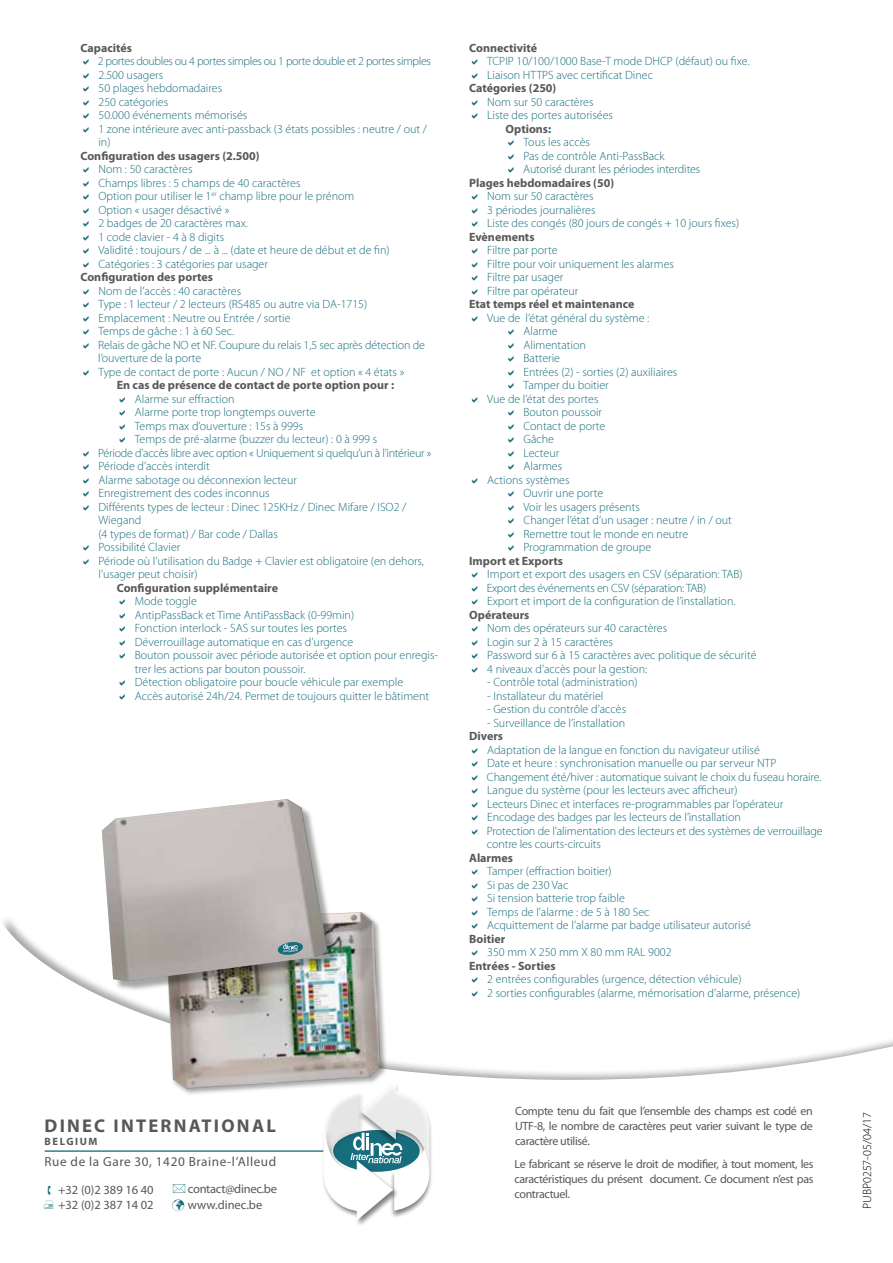
<style>
.page{position:relative;width:893px;height:1263px;background:#fff}
.page>*{position:absolute;margin:0;border:0;box-sizing:border-box;transform-origin:0 0}
.t1{font:700 18.6px "Myriad Pro";letter-spacing:.12em;color:#58585a}
.t2{font:13.2px "Myriad Pro";letter-spacing:.04em;color:#58585a}
.t3{font:12.45px/15.6px "Myriad Pro";color:#58585a}
.t4{font:12.45px "Myriad Pro";letter-spacing:-.02em;color:#58585a}
.t5{font:300 12px/13.5px "Myriad Pro";color:#186d7d}
.t6{font:700 12px "Myriad Pro";color:#58585a}
.t7{font:12px/15px "Myriad Pro";letter-spacing:-.03em;color:#58585a;text-align:justify}
.t8{font:300 12px "Myriad Pro";letter-spacing:-.02em;color:#186d7d}
.t9{font:300 12px "Myriad Pro";color:#000}
.t10{font:700 10.65px "Myriad Pro";letter-spacing:.15em;color:#58585a}
.s1{color:#186d7d}
</style>
<div class="page">
<svg style="left:3px;top:921px;width:890px;height:231px"></svg>
<div style="left:356px;top:1082px;width:77px;height:136px;background:#000;opacity:.5"></div>
<div style="left:322px;top:1090px;width:78px;height:137px;background:#fff"></div>
<svg style="left:323px;top:1082px;width:107px;height:140px"></svg>
<hr style="left:45px;top:1150px;width:278px;height:2px;background:#186d7d">
<div style="left:163px;top:910px;width:224px;height:186px;background:#000;opacity:.35"></div>
<img style="left:165px;top:912px;width:216px;height:177px">
<div style="left:103px;top:800px;width:235px;height:191px;background:#000;opacity:.35"></div>
<img style="left:102px;top:799px;width:226px;height:182px">
<svg style="left:277px;top:941px;width:26px;height:15px"></svg>
<svg style="left:472px;top:923px;width:5px;height:6px"></svg>
<svg style="left:472px;top:950px;width:5px;height:6px"></svg>
<svg style="left:472px;top:977px;width:5px;height:6px"></svg>
<svg style="left:472px;top:990px;width:5px;height:6px"></svg>
<p class="t6" style="left:80px;top:40px;width:53px">Capacités</p>
<p class="t5" style="left:98px;top:54px;width:335px">2 portes doubles ou 4 portes simples ou 1 porte double et 2 portes simples<br>2.500 usagers<br>50 plages hebdomadaires<br>250 catégories<br>50.000 événements mémorisés<br>1 zone intérieure avec anti-passback (3 états possibles : neutre / out / in)</p>
<p class="t6" style="left:80px;top:148px;width:181px">Configuration des usagers (2.500)</p>
<p class="t5" style="left:98px;top:162px;width:293px">Nom : 50 caractères<br>Champs libres : 5 champs de 40 caractères<br>Option pour utiliser le 1<sup>er</sup> champ libre pour le prénom Option « usager désactivé »<br>2 badges de 20 caractères max.<br>1 code clavier - 4 à 8 digits<br>Validité : toujours / de ... à ... (date et heure de début et de fin)<br>Catégories : 3 catégories par usager</p>
<p class="t6" style="left:80px;top:269px;width:134px">Configuration des portes</p>
<p class="t5" style="left:98px;top:284px;width:328px">Nom de l’accès : 40 caractères<br>Type : 1 lecteur / 2 lecteurs (RS485 ou autre via DA-1715)<br>Emplacement : Neutre ou Entrée / sortie<br>Temps de gâche : 1 à 60 Sec.<br>Relais de gâche NO et NF. Coupure du relais 1,5 sec après détection de l’ouverture de la porte<br>Type de contact de porte : Aucun / NO / NF et option « 4 états »</p>
<p class="t6" style="left:117px;top:377px;width:279px">En cas de présence de contact de porte option pour :</p>
<p class="t5" style="left:135px;top:392px;width:101px">Alarme sur effraction</p>
<p class="t5" style="left:135px;top:405px;width:182px">Alarme porte trop longtemps ouverte</p>
<p class="t5" style="left:135px;top:419px;width:170px">Temps max d’ouverture : 15s à 999s</p>
<p class="t5" style="left:135px;top:432px;width:244px">Temps de pré-alarme (buzzer du lecteur) : 0 à 999 s</p>
<p class="t8" style="left:98px;top:446px;width:335px">Période d’accès libre avec option « Uniquement si quelqu’un à l’intérieur »</p>
<p class="t5" style="left:98px;top:459px;width:113px">Période d’accès interdit</p>
<p class="t5" style="left:98px;top:473px;width:200px">Alarme sabotage ou déconnexion lecteur</p>
<p class="t5" style="left:98px;top:486px;width:173px">Enregistrement des codes inconnus</p>
<p class="t5" style="left:98px;top:500px;width:309px">Différents types de lecteur : Dinec 125KHz / Dinec Mifare / ISO2 /</p>
<p class="t5" style="left:98px;top:513px;width:44px">Wiegand</p>
<p class="t5" style="left:98px;top:527px;width:181px">(4 types de format) / Bar code / Dallas</p>
<p class="t5" style="left:98px;top:540px;width:83px">Possibilité Clavier</p>
<p class="t5" style="left:98px;top:554px;width:327px">Période où l’utilisation du Badge + Clavier est obligatoire (en dehors,</p>
<p class="t5" style="left:98px;top:567px;width:101px">l’usager peut choisir)</p>
<p class="t6" style="left:117px;top:580px;width:163px">Configuration supplémentaire</p>
<p class="t5" style="left:135px;top:594px;width:305px">Mode toggle<br>AntipPassBack et Time AntiPassBack (0-99min)<br>Fonction interlock - SAS sur toutes les portes<br>Déverrouillage automatique en cas d’urgence<br>Bouton poussoir avec période autorisée et option pour enregis&shy;trer les actions par bouton poussoir.<br>Détection obligatoire pour boucle véhicule par exemple<br>Accès autorisé 24h/24. Permet de toujours quitter le bâtiment</p>
<p class="t6" style="left:469px;top:40px;width:69px">Connectivité</p>
<p class="t5" style="left:487px;top:54px;width:264px">TCPIP 10/100/1000 Base-T mode DHCP (défaut) ou fixe.<br>Liaison HTTPS avec certificat Dinec</p>
<p class="t6" style="left:469px;top:80px;width:89px">Catégories (250)</p>
<p class="t5" style="left:487px;top:95px;width:108px">Nom sur 50 caractères</p>
<p class="t5" style="left:487px;top:108px;width:127px">Liste des portes autorisées</p>
<p class="t6" style="left:505px;top:121px;width:47px">Options<span class="s1">:</span></p>
<p class="t5" style="left:523px;top:135px;width:68px">Tous les accès</p>
<p class="t5" style="left:523px;top:149px;width:143px">Pas de contrôle Anti-PassBack</p>
<p class="t5" style="left:523px;top:162px;width:179px">Autorisé durant les périodes interdites</p>
<p class="t6" style="left:469px;top:175px;width:146px">Plages hebdomadaires (50)</p>
<p class="t5" style="left:487px;top:189px;width:253px">Nom sur 50 caractères<br>3 périodes journalières<br>Liste des congés (80 jours de congés + 10 jours fixes)</p>
<p class="t6" style="left:469px;top:229px;width:67px">Evènements</p>
<p class="t5" style="left:487px;top:243px;width:188px">Filtre par porte<br>Filtre pour voir uniquement les alarmes<br>Filtre par usager<br>Filtre par opérateur</p>
<p class="t6" style="left:469px;top:296px;width:167px">Etat temps réel et maintenance</p>
<p class="t5" style="left:487px;top:311px;width:163px">Vue de l’état général du système :</p>
<p class="t5" style="left:523px;top:324px;width:36px">Alarme</p>
<p class="t5" style="left:523px;top:338px;width:64px">Alimentation</p>
<p class="t5" style="left:523px;top:351px;width:38px">Batterie</p>
<p class="t5" style="left:523px;top:365px;width:155px">Entrées (2) - sorties (2) auxiliaires</p>
<p class="t5" style="left:523px;top:378px;width:87px">Tamper du boitier</p>
<p class="t5" style="left:487px;top:392px;width:113px">Vue de l’état des portes</p>
<p class="t5" style="left:523px;top:405px;width:80px">Bouton poussoir</p>
<p class="t5" style="left:523px;top:419px;width:83px">Contact de porte</p>
<p class="t5" style="left:523px;top:432px;width:32px">Gâche</p>
<p class="t5" style="left:523px;top:446px;width:37px">Lecteur</p>
<p class="t5" style="left:523px;top:459px;width:40px">Alarmes</p>
<p class="t5" style="left:487px;top:473px;width:84px">Actions systèmes</p>
<p class="t5" style="left:523px;top:486px;width:81px">Ouvrir une porte</p>
<p class="t5" style="left:523px;top:500px;width:118px">Voir les usagers présents</p>
<p class="t5" style="left:523px;top:513px;width:210px">Changer l’état d’un usager : neutre / in / out</p>
<p class="t5" style="left:523px;top:527px;width:166px">Remettre tout le monde en neutre</p>
<p class="t5" style="left:523px;top:540px;width:129px">Programmation de groupe</p>
<p class="t6" style="left:469px;top:553px;width:95px">Import et Exports</p>
<p class="t5" style="left:487px;top:567px;width:258px">Import et export des usagers en CSV (séparation: TAB)<br>Export des événements en CSV (séparation: TAB)<br>Export et import de la configuration de l’installation.</p>
<p class="t6" style="left:469px;top:607px;width:62px">Opérateurs</p>
<p class="t5" style="left:487px;top:621px;width:271px">Nom des opérateurs sur 40 caractères<br>Login sur 2 à 15 caractères<br>Password sur 6 à 15 caractères avec politique de sécurité 4 niveaux d’accès pour la gestion:</p>
<p class="t5" style="left:487px;top:675px;width:152px">- Contrôle total (administration)</p>
<p class="t5" style="left:487px;top:689px;width:118px">- Installateur du matériel</p>
<p class="t5" style="left:487px;top:702px;width:140px">- Gestion du contrôle d’accès</p>
<p class="t5" style="left:487px;top:716px;width:139px">- Surveillance de l’installation</p>
<p class="t6" style="left:469px;top:728px;width:35px">Divers</p>
<p class="t5" style="left:487px;top:743px;width:337px">Adaptation de la langue en fonction du navigateur utilisé<br>Date et heure : synchronisation manuelle ou par serveur NTP Changement été/hiver : automatique suivant le choix du fuseau horaire.<br>Langue du système (pour les lecteurs avec afficheur)<br>Lecteurs Dinec et interfaces re-programmables par l’opérateur Encodage des badges par les lecteurs de l’installation<br>Protection de l’alimentation des lecteurs et des systèmes de verrouillage contre les courts-circuits</p>
<p class="t6" style="left:469px;top:850px;width:45px">Alarmes</p>
<p class="t5" style="left:487px;top:864px;width:265px">Tamper (effraction boitier)<br>Si pas de 230 Vac<br>Si tension batterie trop faible<br>Temps de l’alarme : de 5 à 180 Sec<br>Acquittement de l’alarme par badge utilisateur autorisé</p>
<p class="t6" style="left:469px;top:931px;width:38px">Boitier</p>
<p class="t5" style="left:487px;top:945px;width:186px">350 mm X 250 mm X 80 mm RAL 9002</p>
<p class="t6" style="left:469px;top:958px;width:88px">Entrées - Sorties</p>
<p class="t5" style="left:487px;top:972px;width:315px">2 entrées configurables (urgence, détection véhicule)<br>2 sorties configurables (alarme, mémorisation d’alarme, présence)</p>
<h1 class="t1" style="left:45px;top:1113px;width:233px">DINEC INTERNATIONAL</h1>
<p class="t10" style="left:45px;top:1134px;width:54px">BELGIUM</p>
<p class="t2" style="left:45px;top:1154px;width:233px">Rue de la Gare 30, 1420 Braine-l’Alleud</p>
<p class="t3" style="left:58px;top:1182px;width:97px">+32 (0)2 389 16 40 +32 (0)2 387 14 02</p>
<p class="t4" style="left:188px;top:1181px;width:91px">contact@dinec.be</p>
<p class="t3" style="left:172px;top:1197px;width:92px"><span class="s1">✓</span> www.dinec.be</p>
<p class="t7" style="left:515px;top:1103px;width:299px">Compte tenu du fait que l’ensemble des champs est codé en UTF-8, le nombre de caractères peut varier suivant le type de caractère utilisé.</p>
<p class="t7" style="left:514px;top:1156px;width:301px">Le fabricant se réserve le droit de modifier, à tout moment, les caractéristiques du présent document. Ce document n’est pas contractuel.</p>
<p class="t9" style="left:861px;top:1209px;width:98px;rotate:-90deg">PUBP0257-05/04/17</p>
</div>
